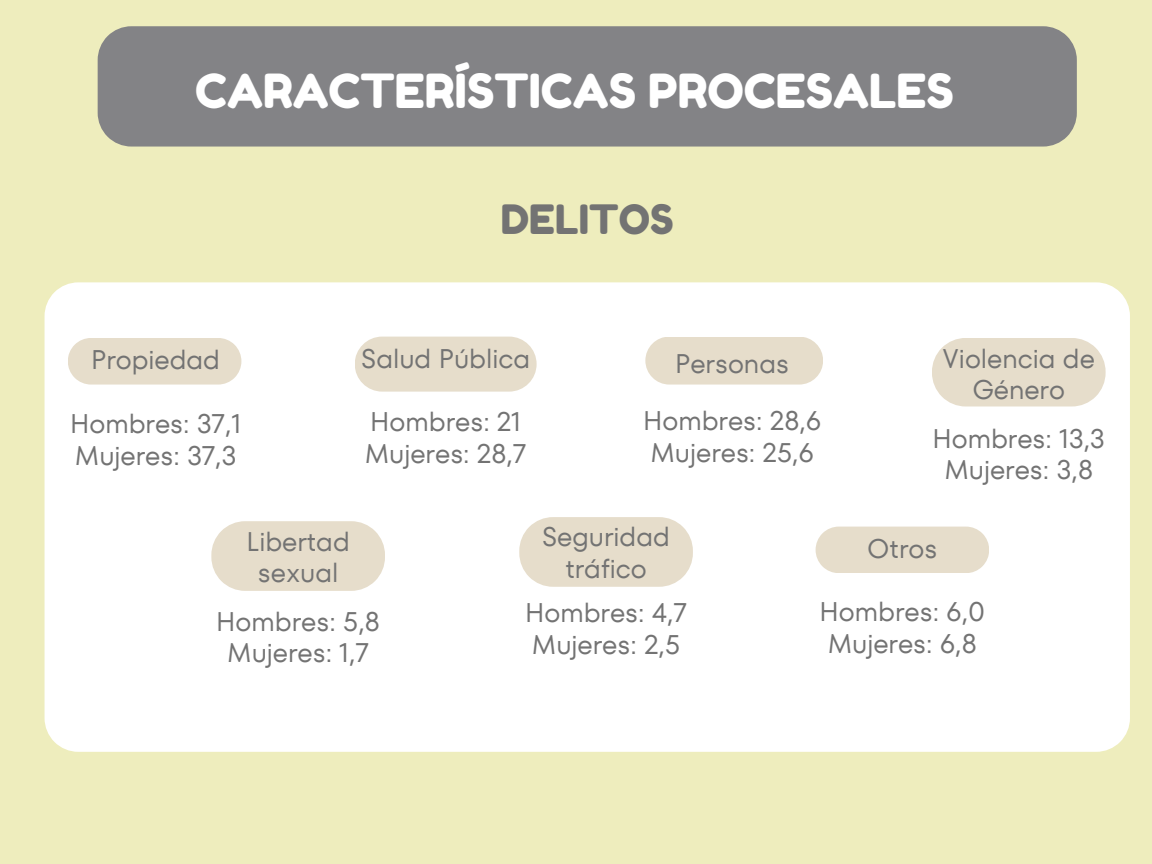
<style>
.page{position:relative;width:1152px;height:864px;background:#eeedbd}
.page>*{position:absolute;margin:0;border:0;box-sizing:border-box;transform-origin:0 0}
.t1{font:46.95px "Fredoka One";color:#fff}
.t2{font:40.35px "Fredoka One";color:#737373}
.t3{font:26.85px/31.5px "TT Fors";color:#737373;text-align:center}
</style>
<div class="page">
<div style="left:98px;top:26px;width:979px;height:121px;background:#838386"></div>
<div style="left:45px;top:282px;width:1085px;height:470px;background:#fff"></div>
<svg style="left:68px;top:338px;width:173px;height:47px"></svg>
<div style="left:355px;top:337px;width:182px;height:55px;background:#e6ddcb;border-radius:28px"></div>
<svg style="left:519px;top:517px;width:174px;height:70px"></svg>
<svg style="left:932px;top:338px;width:174px;height:68px"></svg>
<div style="left:645px;top:337px;width:178px;height:48px;background:#e6ddcb;border-radius:24px"></div>
<svg style="left:211px;top:521px;width:174px;height:70px"></svg>
<div style="left:816px;top:527px;width:173px;height:46px;background:#e6ddcb"></div>
<h1 class="t1" style="left:195px;top:63px;width:760px">CARACTERÍSTICAS PROCESALES</h1>
<p class="t3" style="left:91px;top:344px;width:130px">Propiedad</p>
<p class="t3" style="left:70px;top:408px;width:173px">Hombres: 37,1</p>
<p class="t3" style="left:75px;top:439px;width:163px">Mujeres: 37,3</p>
<h2 class="t2" style="left:501px;top:195px;width:174px">DELITOS</h2>
<p class="t3" style="left:361px;top:343px;width:170px">Salud Pública</p>
<p class="t3" style="left:370px;top:406px;width:152px">Hombres: 21</p>
<p class="t3" style="left:365px;top:438px;width:163px">Mujeres: 28,7</p>
<p class="t3" style="left:675px;top:348px;width:115px">Personas</p>
<p class="t3" style="left:643px;top:405px;width:179px">Hombres: 28,6</p>
<p class="t3" style="left:651px;top:437px;width:165px">Mujeres: 25,6</p>
<p class="t3" style="left:943px;top:343px;width:154px">Violencia de<br>Género</p>
<p class="t3" style="left:933px;top:422px;width:174px">Hombres: 13,3</p>
<p class="t3" style="left:944px;top:454px;width:150px">Mujeres: 3,8</p>
<p class="t3" style="left:247px;top:526px;width:105px">Libertad sexual</p>
<p class="t3" style="left:216px;top:606px;width:165px">Hombres: 5,8</p>
<p class="t3" style="left:227px;top:637px;width:143px">Mujeres: 1,7</p>
<p class="t3" style="left:542px;top:521px;width:129px;line-height:32px">Seguridad tráfico</p>
<p class="t3" style="left:525px;top:597px;width:163px">Hombres: 4,7</p>
<p class="t3" style="left:532px;top:629px;width:150px">Mujeres: 2,5</p>
<p class="t3" style="left:867px;top:533px;width:72px">Otros</p>
<p class="t3" style="left:820px;top:596px;width:167px">Hombres: 6,0</p>
<p class="t3" style="left:828px;top:628px;width:151px">Mujeres: 6,8</p>
</div>
